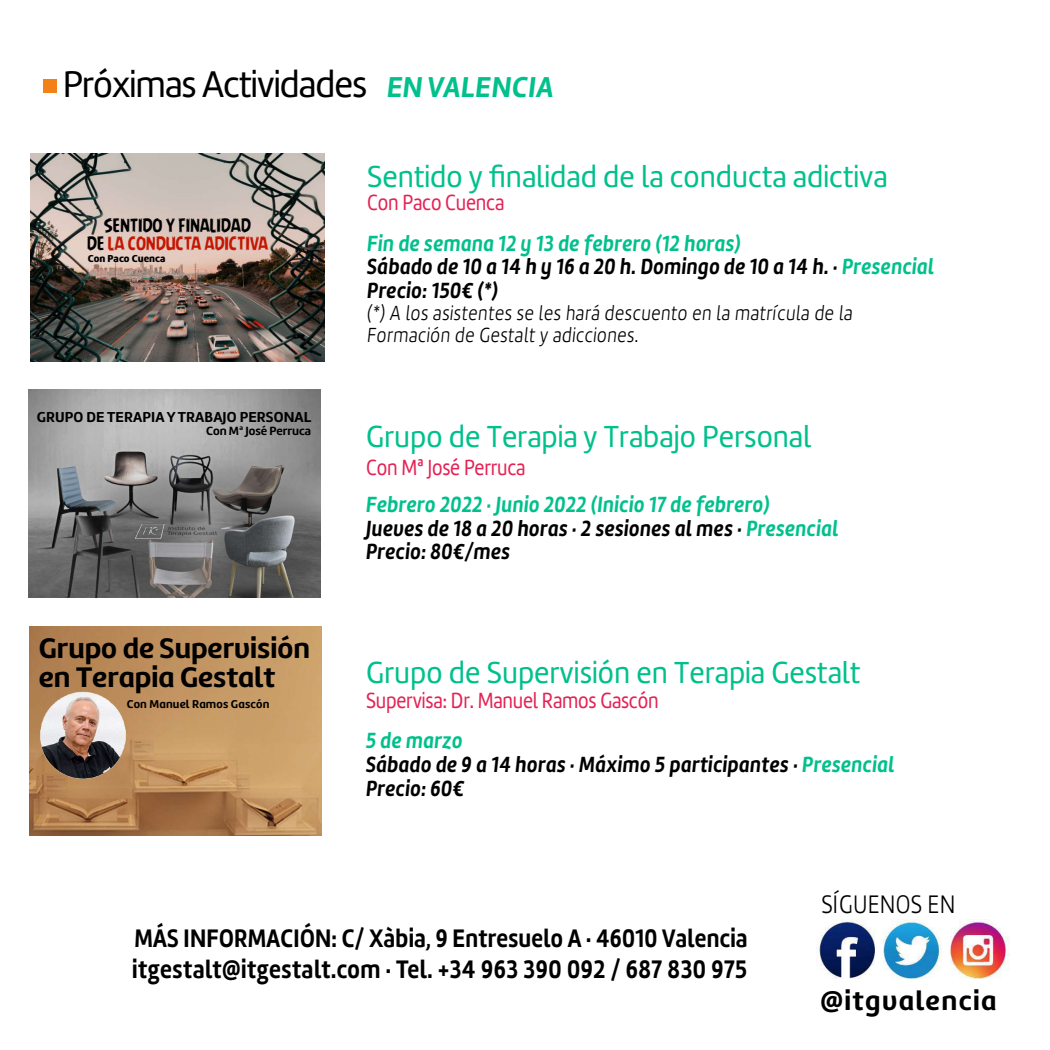
<style>
.page{position:relative;width:1050px;height:1050px;background:#fff}
.page>*{position:absolute;margin:0;border:0;box-sizing:border-box;transform-origin:0 0}
.t1{font:38.5px "Marine";letter-spacing:-.025em;color:#000;scale:.95 1}
.t2{font:31.5px "Marine";color:#00c08c;scale:.95 1}
.t3{font:700 29.31px/28.5px "Marine UP";color:#000}
.t4{font:700 28px "Marine UP";letter-spacing:.05em;color:#000}
.t5{font:700 26.25px/31.5px "Marine";letter-spacing:.015em;color:#000;scale:.85 1}
.t6{font:300 26.25px "Marine";letter-spacing:.01em;color:#000;scale:.85 1}
.t7{font:italic 700 22.75px/23.7px "Marine";letter-spacing:.025em;color:#000;scale:.87 1}
.t8{font:italic 700 22.75px/23.7px "Marine";letter-spacing:.025em;color:#00c08c;scale:.87 1}
.t9{font:22.75px "Marine";letter-spacing:-.01em;color:#e52355;scale:.85 1}
.t10{font:21.18px/22.1px "Marine Light Oblicua";letter-spacing:.025em;color:#000;scale:.87 1}
.t11{font:17.59px/17.6px "Angry Birds";letter-spacing:-.01em;color:#000;text-align:center}
.t12{font:700 14.96px "Marine";letter-spacing:.01em;color:#000}
.t13{font:700 12.34px "Marine";color:#000}
.t14{font:700 11.81px "Marine UP";letter-spacing:.015em;color:#000}
.t15{font:900 10.41px "Marine";letter-spacing:.005em;color:#000}
.s1{font-family:"Marine Bold Oblicua";font-size:29.75px;color:#00c08c}
.s2{color:#c41602}
.s3{color:#00c08c}
.s4{color:#000}
</style>
<div class="page">
<img style="left:28px;top:390px;width:292px;height:207px">
<img style="left:126px;top:514px;width:96px;height:31px">
<img style="left:29px;top:627px;width:292px;height:209px">
<img style="left:36px;top:689px;width:96px;height:92px">
<div style="left:44px;top:80px;width:13px;height:13px;background:#f48118"></div>
<img style="left:816px;top:920px;width:194px;height:59px">
<img style="left:31px;top:153px;width:293px;height:209px">
<h1 class="t1" style="left:63px;top:59px;width:518px">Próximas Actividades <span class="s1">EN VALENCIA</span></h1>
<p class="t11" style="left:87px;top:216px;width:183px">SENTIDO Y FINALIDAD<br>DE <span class="s2">LA CONDUCTA ADICTIVA</span></p>
<p class="t15" style="left:88px;top:251px;width:79px">Con Paco Cuenca</p>
<h2 class="t2" style="left:367px;top:157px;width:549px">Sentido y finalidad de la conducta adictiva</h2>
<p class="t9" style="left:367px;top:188px;width:163px">Con Paco Cuenca</p>
<p class="t7" style="left:367px;top:231px;width:653px"><span class="s3">Fin de semana 12 y 13 de febrero (12 horas)<br></span>Sábado de 10 a 14 h y 16 a 20 h. Domingo de 10 a 14 h. · <span class="s3">Presencial<br></span>Precio: 150€ (*)</p>
<p class="t10" style="left:367px;top:302px;width:560px">(*) A los asistentes se les hará descuento en la matrícula de la<br>Formación de Gestalt y adicciones.</p>
<p class="t12" style="left:37px;top:407px;width:276px">GRUPO DE TERAPIA Y TRABAJO PERSONAL</p>
<p class="t13" style="left:206px;top:423px;width:106px">Con Mª José Perruca</p>
<h2 class="t2" style="left:366px;top:417px;width:470px">Grupo de Terapia y Trabajo Personal</h2>
<p class="t9" style="left:366px;top:453px;width:189px">Con Mª José Perruca</p>
<p class="t3" style="left:39px;top:634px;width:273px">Grupo de Supervisión en Terapia Gestalt</p>
<p class="t14" style="left:127px;top:696px;width:144px">Con Manuel Ramos Gascón</p>
<p class="t8" style="left:366px;top:492px;width:544px">Febrero 2022 · Junio 2022 (Inicio 17 de febrero)<br><span class="s4">Jueves de 18 a 20 horas · 2 sesiones al mes ·</span> Presencial<br><span class="s4">Precio: 80€/mes</span></p>
<h2 class="t2" style="left:366px;top:653px;width:522px">Grupo de Supervisión en Terapia Gestalt</h2>
<p class="t9" style="left:366px;top:686px;width:346px">Supervisa: Dr. Manuel Ramos Gascón</p>
<p class="t7" style="left:366px;top:728px;width:609px"><span class="s3">5 de marzo<br></span>Sábado de 9 a 14 horas · Máximo 5 participantes · <span class="s3">Presencial<br></span>Precio: 60€</p>
<p class="t6" style="left:822px;top:889px;width:159px">SÍGUENOS EN</p>
<p class="t5" style="left:132px;top:922px;width:725px">MÁS INFORMACIÓN: C/ Xàbia, 9 Entresuelo A · 46010 Valencia itgestalt@itgestalt.com · Tel. +34 963 390 092 / 687 830 975</p>
<p class="t4" style="left:821px;top:982px;width:178px">@itgvalencia</p>
</div>
